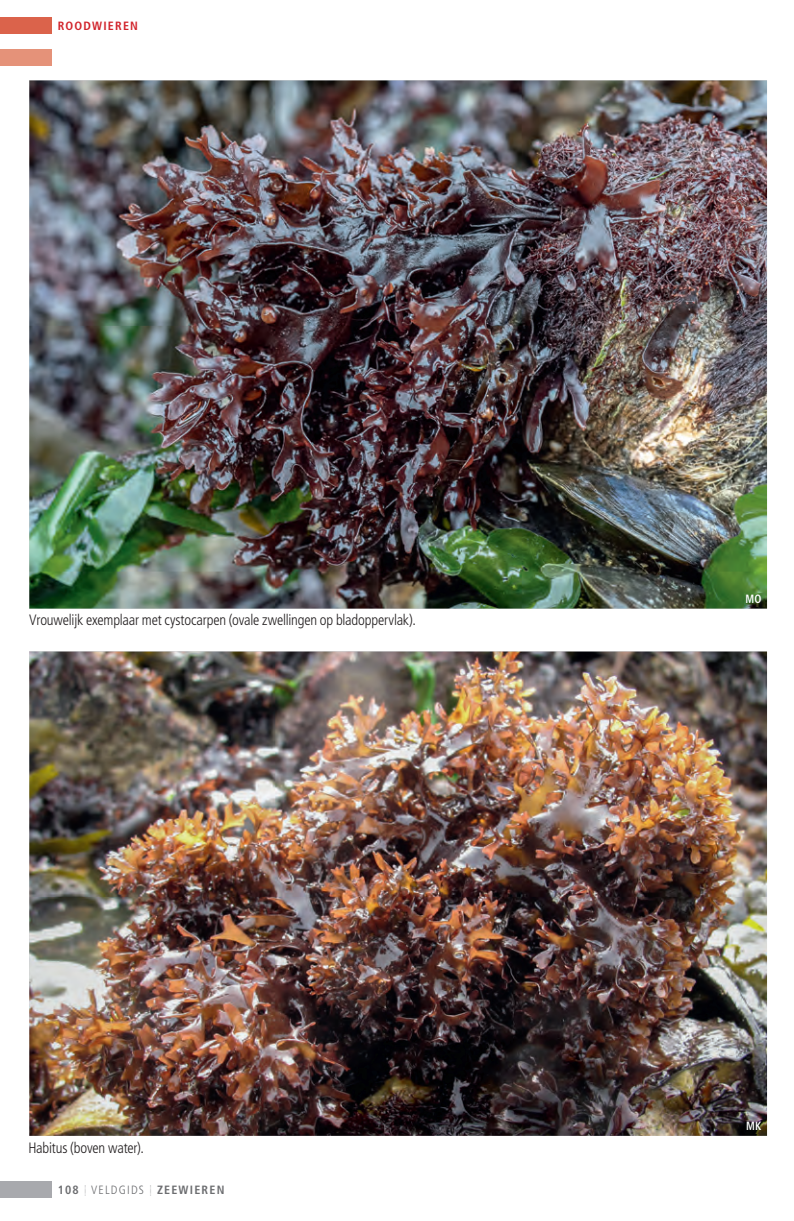
<style>
.page{position:relative;width:794px;height:1221px;background:#fff}
.page>*{position:absolute;margin:0;border:0;box-sizing:border-box;transform-origin:0 0}
.t1{font:300 condensed 15px "Frutiger LT Std";letter-spacing:-.015em;color:#231f20}
.t2{font:700 condensed 12px "Frutiger LT Std";letter-spacing:.1em;color:#6c6d70}
.t3{font:700 condensed 12px "Frutiger LT Std";letter-spacing:.1em;color:#d1232a}
.t4{font:700 condensed 12px "Frutiger LT Std";color:#fff;scale:.9 1}
.s1{font-family:"Dotline";font-weight:400;font-stretch:normal}
.s2{font-weight:300}
</style>
<div class="page">
<div style="left:0;top:1181px;width:52px;height:16px;background:#a8a9ad"></div>
<img style="left:29px;top:80px;width:737px;height:528px">
<img style="left:29px;top:651px;width:737px;height:485px">
<img style="left:744px;top:593px;width:20px;height:13px">
<img style="left:745px;top:1120px;width:19px;height:13px">
<div style="left:0;top:18px;width:52px;height:16px;background:#db634b"></div>
<div style="left:0;top:50px;width:52px;height:16px;background:#e59279"></div>
<p class="t3" style="left:58px;top:19px;width:82px">ROODWIEREN</p>
<p class="t1" style="left:29px;top:611px;width:388px">Vrouwelijk exemplaar met cystocarpen (ovale zwellingen op bladoppervlak).</p>
<p class="t1" style="left:28px;top:1139px;width:117px">Habitus (boven water).</p>
<p class="t2" style="left:58px;top:1182px;width:168px">108 <span class="s1">|</span> <span class="s2">VELDGIDS</span> <span class="s1">|</span> ZEEWIEREN</p>
<p class="t4" style="left:745px;top:592px;width:19px">MO</p>
<p class="t4" style="left:746px;top:1119px;width:18px">MK</p>
</div>
